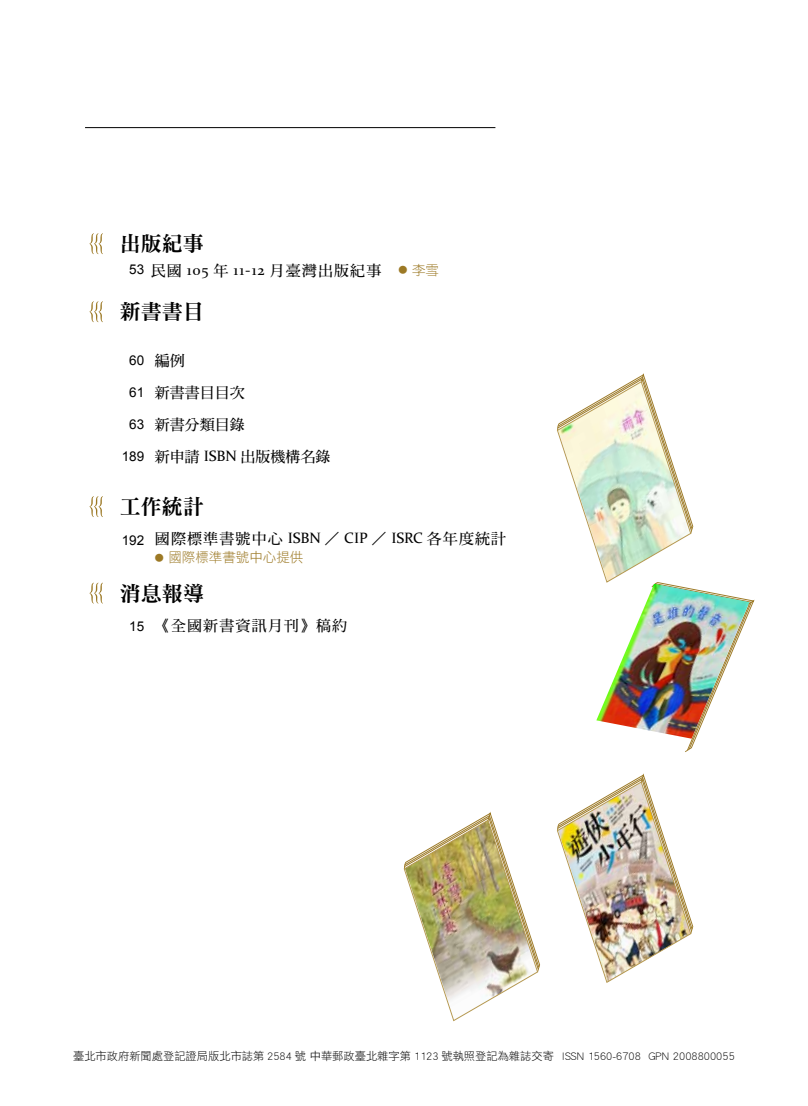
<style>
.page{position:relative;width:808px;height:1106px;background:#fff}
.page>*{position:absolute;margin:0;border:0;box-sizing:border-box;transform-origin:0 0}
.t1{font:21px "DF Ming Std W9";color:#000}
.t2{font:15px "DF Ming Std W7";letter-spacing:.075em;color:#000}
.t3{font:15px "DF Ming Std W7";color:#000}
.t4{font:13.5px "DF Hei Std W3";color:#9c7925}
.t5{font:13.5px "Arial";color:#000}
.t6{font:11.25px "DF Hei Std W3";color:#000}
.s1{font-family:"Arial";font-size:13.5px}
.s2{font-family:"Constantia"}
.s3{font-family:"DF Hei Std W3";font-size:9px;color:#9c7925}
.s4{font-family:"DF Hei Std W3";font-size:13.5px;color:#9c7925}
.s5{font-family:"DF Ming Std W7";font-size:15px}
.s6{font-size:9px}
</style>
<div class="page">
<hr style="left:85px;top:127px;width:410px;height:1px;background:#000">
<img style="left:403px;top:812px;width:137px;height:209px">
<svg style="left:557px;top:373px;width:197px;height:379px"></svg>
<img style="left:557px;top:773px;width:137px;height:210px">
<img style="left:596px;top:583px;width:153px;height:155px">
<svg style="left:89px;top:233px;width:14px;height:21px"></svg>
<svg style="left:89px;top:301px;width:14px;height:21px"></svg>
<svg style="left:89px;top:496px;width:14px;height:21px"></svg>
<svg style="left:89px;top:582px;width:14px;height:21px"></svg>
<h1 class="t1" style="left:120px;top:232px;width:85px">出版紀事</h1>
<p class="t2" style="left:129px;top:262px;width:311px"><span class="s1">53</span> 民國 <span class="s2">105</span> 年 <span class="s2">11-12</span> 月臺灣出版紀事　<span class="s3">●</span> <span class="s4">李雪</span></p>
<h1 class="t1" style="left:120px;top:300px;width:85px">新書書目</h1>
<p class="t5" style="left:129px;top:351px;width:57px">60 <span class="s5">編例</span></p>
<p class="t2" style="left:129px;top:384px;width:117px"><span class="s1">61</span> 新書書目目次</p>
<p class="t2" style="left:129px;top:416px;width:117px"><span class="s1">63</span> 新書分類目錄</p>
<p class="t3" style="left:122px;top:448px;width:210px"><span class="s1">189</span> 新申請 <span class="s2">ISBN</span> 出版機構名錄</p>
<h1 class="t1" style="left:120px;top:495px;width:85px">工作統計</h1>
<p class="t2" style="left:122px;top:530px;width:386px"><span class="s1">192</span> 國際標準書號中心 <span class="s2">ISBN</span> ／ <span class="s2">CIP</span> ／ <span class="s2">ISRC</span> 各年度統計</p>
<p class="t4" style="left:155px;top:550px;width:150px"><span class="s6">●</span> 國際標準書號中心提供</p>
<h1 class="t1" style="left:120px;top:581px;width:85px">消息報導</h1>
<p class="t2" style="left:129px;top:617px;width:220px"><span class="s1">15</span> 《全國新書資訊月刊》稿約</p>
<p class="t6" style="left:73px;top:1049px;width:663px">臺北市政府新聞處登記證局版北市誌第 2584 號 中華郵政臺北雜字第 1123 號執照登記為雜誌交寄 ISSN 1560-6708 GPN 2008800055</p>
</div>
